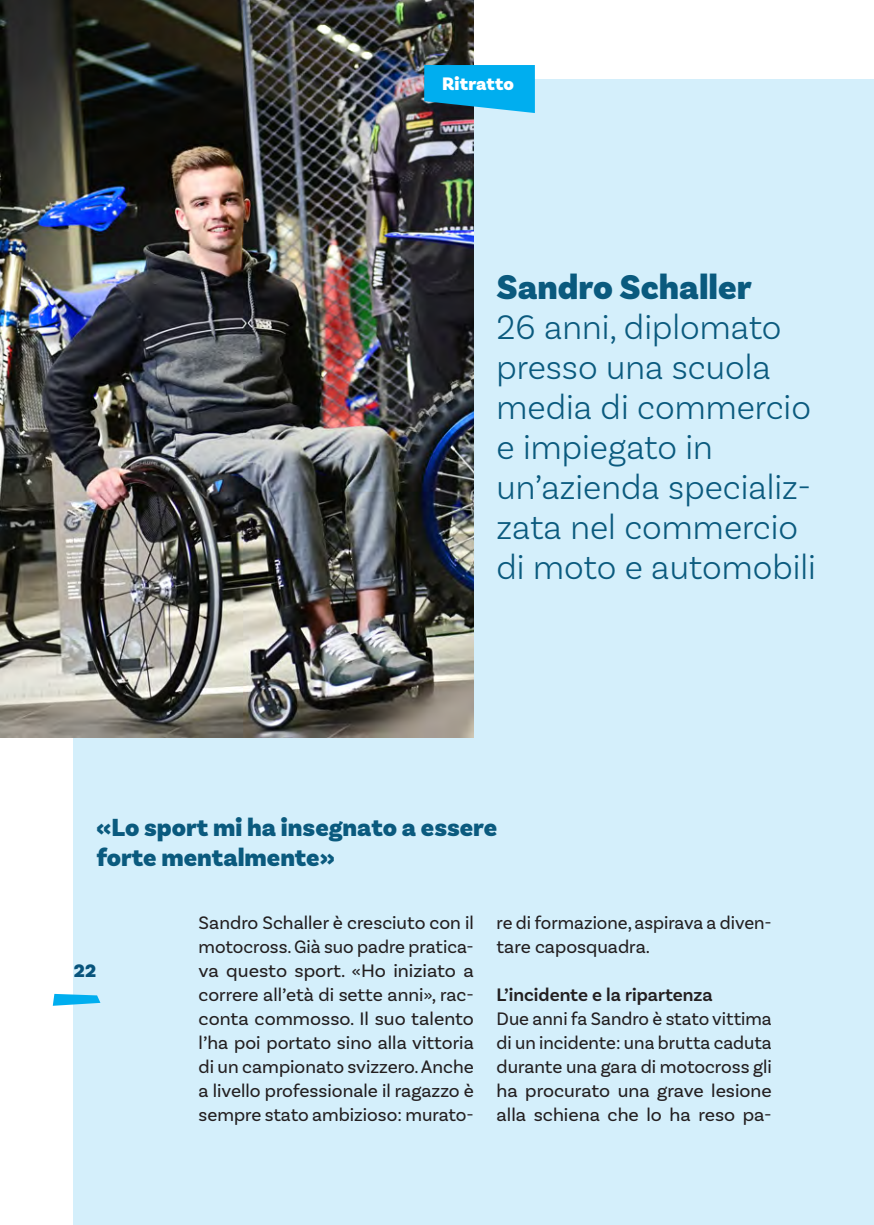
<style>
.page{position:relative;width:874px;height:1225px;background:#fff}
.page>*{position:absolute;margin:0;border:0;box-sizing:border-box;transform-origin:0 0}
.t1{font:300 36px/40px "Basic Sans";color:#0a5a7e}
.t2{font:900 36px "Basic Sans";color:#0a5a7e}
.t3{font:900 26px/30px "Basic Sans";color:#0a5a7e}
.t4{font:19px/24px "Basic Sans";color:#231f20;text-align:justify}
.t5{font:600 19px "Basic Sans";color:#231f20}
.t6{font:900 19px "Basic Sans";letter-spacing:.01em;color:#fff}
.t7{font:900 19px "Basic Sans";color:#0a5a7e}
</style>
<div class="page">
<div style="left:74px;top:79px;width:799px;height:1146px;background:#d4effb"></div>
<svg style="left:53px;top:994px;width:47px;height:11px"></svg>
<img style="left:0;top:0;width:473px;height:737px">
<svg style="left:424px;top:65px;width:110px;height:48px;background:#0ba3dd"></svg>
<p class="t6" style="left:442px;top:72px;width:73px">Ritratto</p>
<h1 class="t2" style="left:496px;top:265px;width:256px">Sandro Schaller</h1>
<h1 class="t1" style="left:496px;top:307px;width:321px">26 anni, diplomato presso una scuola media di commercio e impiegato in un’azienda specializ&shy;zata nel commercio di moto e automobili</h1>
<h2 class="t3" style="left:96px;top:813px;width:402px">«Lo sport mi ha insegnato a essere forte mentalmente»</h2>
<p class="t7" style="left:74px;top:959px;width:24px">22</p>
<p class="t4" style="left:198px;top:911px;width:276px">Sandro Schaller è cresciuto con il motocross. Già suo padre pratica&shy;va questo sport. «Ho iniziato a correre all’età di sette anni», rac&shy;conta commosso. Il suo talento l’ha poi portato sino alla vittoria di un campionato svizzero. Anche a livello professionale il ragazzo è sempre stato ambizioso: murato-</p>
<p class="t4" style="left:496px;top:911px;width:276px">re di formazione, aspirava a diven&shy;tare caposquadra.</p>
<p class="t5" style="left:496px;top:983px;width:218px">L’incidente e la ripartenza</p>
<p class="t4" style="left:496px;top:1007px;width:277px">Due anni fa Sandro è stato vittima di un incidente: una brutta caduta durante una gara di motocross gli ha procurato una grave lesione alla schiena che lo ha reso pa-</p>
</div>
